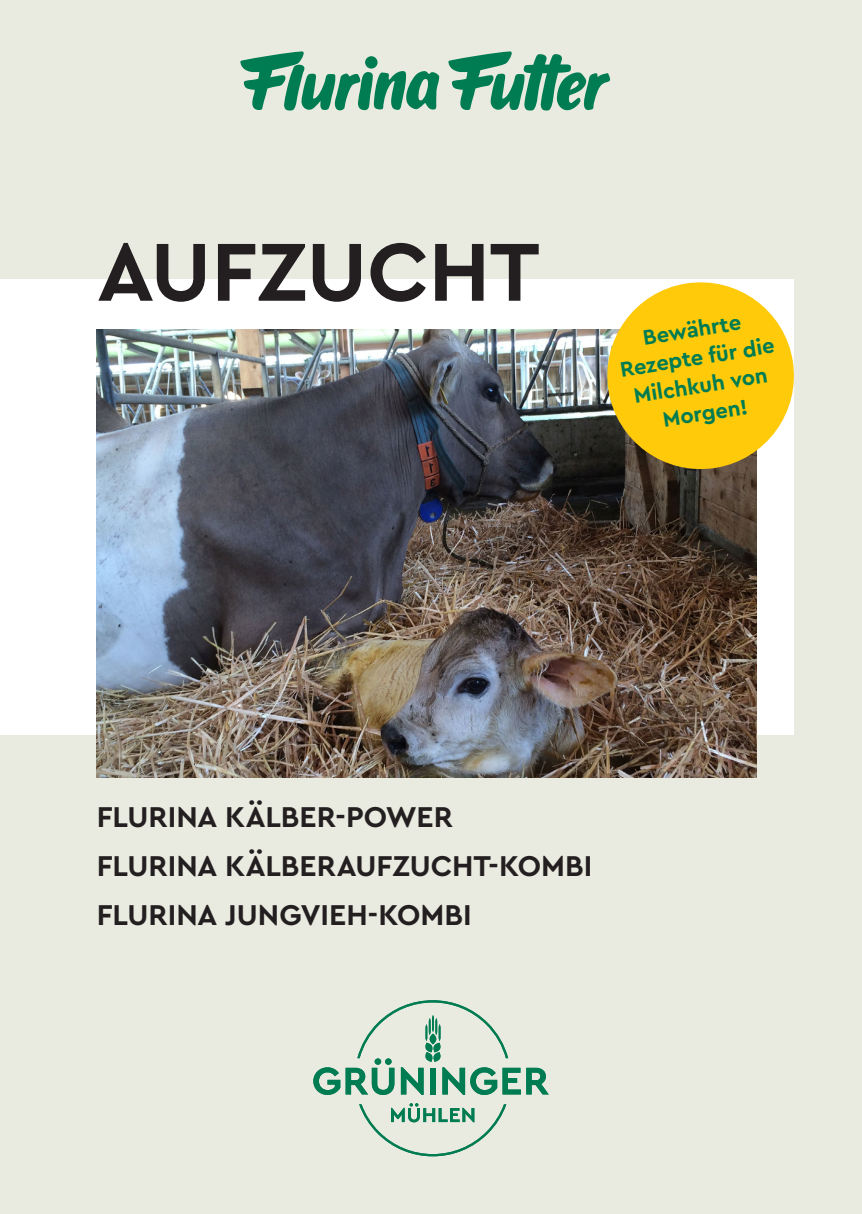
<style>
.page{position:relative;width:862px;height:1214px;background:#fff}
.page>*{position:absolute;margin:0;border:0;box-sizing:border-box;transform-origin:0 0}
.Titel{font:700 86px "Cera";letter-spacing:-.005em;color:#231f20}
.Untertitel{font:700 30px "Cera";color:#231f20}
.Untertitel-2{font:700 22px/28px "Cera";color:#007c52;text-align:center}
</style>
<div class="page">
<div style="left:0;top:0;width:862px;height:1213px;background:#e9eae0"></div>
<svg style="left:240px;top:51px;width:199px;height:60px"></svg>
<svg style="left:448px;top:51px;width:162px;height:60px"></svg>
<div style="left:0;top:279px;width:794px;height:456px;background:#fff"></div>
<img style="left:96px;top:329px;width:660px;height:448px">
<svg style="left:313px;top:1067px;width:27px;height:27px"></svg>
<svg style="left:359px;top:1103px;width:147px;height:53px"></svg>
<svg style="left:346px;top:1000px;width:203px;height:94px"></svg>
<svg style="left:600px;top:282px;width:194px;height:194px"></svg>
<p class="Titel" style="left:97px;top:215px;width:444px">AUFZUCHT</p>
<p class="Untertitel-2" style="left:614px;top:327px;width:157px;rotate:-9deg">Bewährte<br>Rezepte für die<br>Milchkuh von<br>Morgen!</p>
<p class="Untertitel" style="left:97px;top:796px;width:358px">FLURINA KÄLBER-POWER</p>
<p class="Untertitel" style="left:97px;top:845px;width:497px">FLURINA KÄLBERAUFZUCHT-KOMBI</p>
<p class="Untertitel" style="left:97px;top:894px;width:376px">FLURINA JUNGVIEH-KOMBI</p>
</div>
